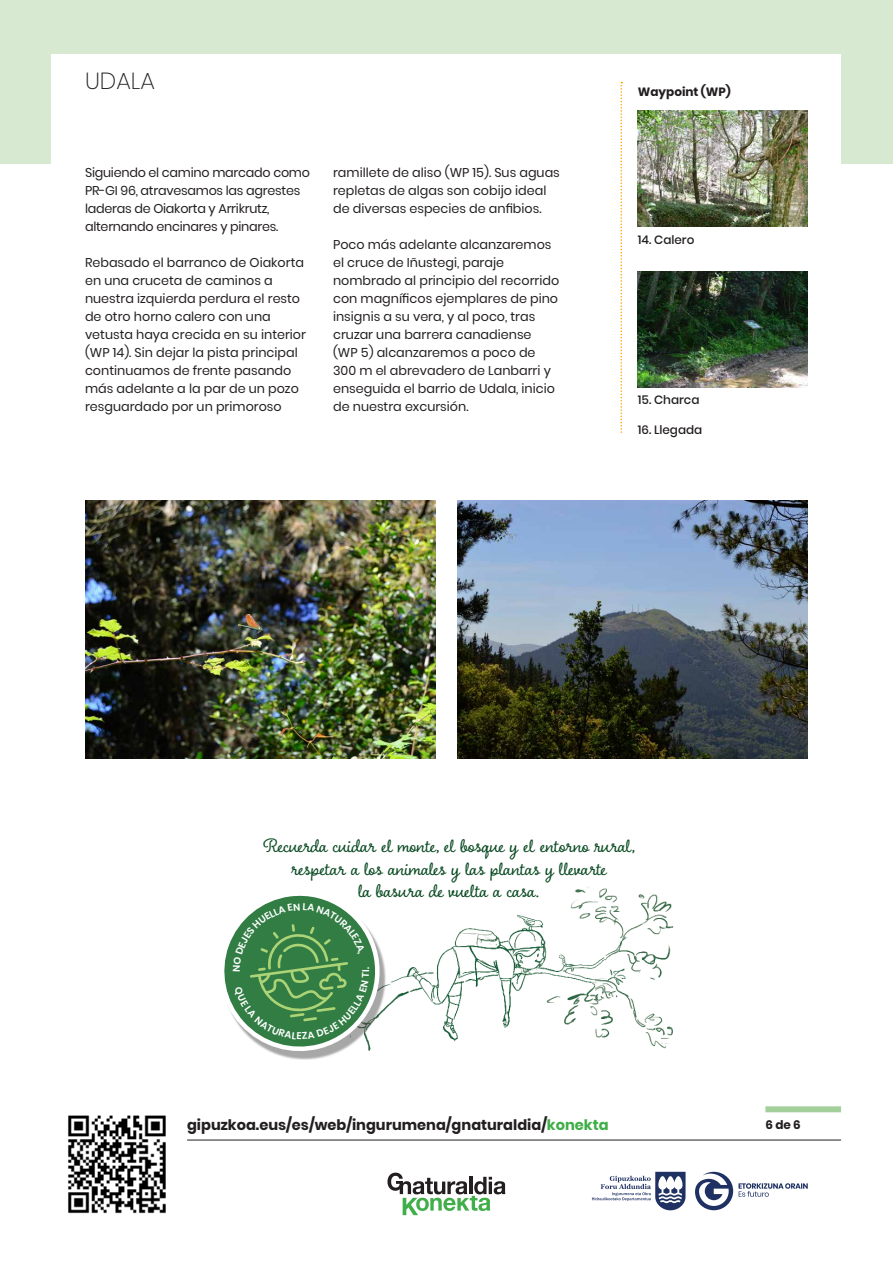
<style>
.page{position:relative;width:893px;height:1263px;background:#fff}
.page>*{position:absolute;margin:0;border:0;box-sizing:border-box;transform-origin:0 0}
.t1{font:200 23.25px "Poppins";color:#231f20}
.t2{font:20.7px/22.5px "Charcuterie Cursive";color:#0c4c24;text-align:center}
.t3{font:700 14.55px "Poppins";color:#231f20}
.t4{font:12.75px/18px "Poppins";color:#231f20}
.t5{font:12.75px/18px "Poppins";letter-spacing:-.02em;color:#231f20}
.t6{font:500 12px "Poppins";color:#231f20}
.t7{font:700 12px "Poppins";color:#231f20}
.t8{font:600 9.75px "Poppins";color:#fff}
.s1{color:#40ae49}
</style>
<div class="page">
<div style="left:0;top:0;width:893px;height:164px;background:#d8e9d2"></div>
<div style="left:52px;top:54px;width:789px;height:131px;background:#fff"></div>
<div style="left:765px;top:1106px;width:76px;height:6px;background:#a3cf9a"></div>
<svg style="left:620px;top:82px;width:2px;height:351px"></svg>
<svg style="left:695px;top:1172px;width:113px;height:38px"></svg>
<svg style="left:592px;top:1172px;width:94px;height:38px"></svg>
<img style="left:638px;top:271px;width:170px;height:117px">
<img style="left:638px;top:111px;width:170px;height:116px">
<img style="left:386px;top:886px;width:287px;height:163px">
<div style="left:223px;top:896px;width:163px;height:163px;background:#231f20;opacity:.4"></div>
<svg style="left:387px;top:1172px;width:118px;height:43px"></svg>
<hr style="left:187px;top:1140px;width:654px;height:1px;background:#231f20">
<img style="left:68px;top:1115px;width:98px;height:99px">
<img style="left:85px;top:501px;width:351px;height:257px">
<img style="left:457px;top:501px;width:351px;height:257px">
<svg style="left:223px;top:895px;width:161px;height:158px"></svg>
<h1 class="t1" style="left:85px;top:67px;width:71px">UDALA</h1>
<p class="t7" style="left:638px;top:85px;width:95px">Waypoint (WP)</p>
<p class="t5" style="left:85px;top:164px;width:226px">Siguiendo el camino marcado como PR-GI 96, atravesamos las agrestes laderas de Oiakorta y Arrikrutz, alternando encinares y pinares.</p>
<p class="t4" style="left:85px;top:254px;width:223px">Rebasado el barranco de Oiakorta en una cruceta de caminos a nuestra izquierda perdura el resto de otro horno calero con una vetusta haya crecida en su interior (WP 14). Sin dejar la pista principal continuamos de frente pasando más adelante a la par de un pozo resguardado por un primoroso</p>
<p class="t4" style="left:333px;top:164px;width:228px">ramillete de aliso (WP 15). Sus aguas repletas de algas son cobijo ideal de diversas especies de anfibios.</p>
<p class="t4" style="left:333px;top:236px;width:228px">Poco más adelante alcanzaremos el cruce de Iñustegi, paraje nombrado al principio del recorrido con magníficos ejemplares de pino insignis a su vera, y al poco, tras cruzar una barrera canadiense (WP 5) alcanzaremos a poco de<br>300 m el abrevadero de Lanbarri y enseguida el barrio de Udala, inicio de nuestra excursión.</p>
<p class="t6" style="left:638px;top:233px;width:58px">14. Calero</p>
<p class="t6" style="left:638px;top:393px;width:63px">15. Charca</p>
<p class="t6" style="left:638px;top:423px;width:66px">16. Llegada</p>
<p class="t2" style="left:264px;top:834px;width:373px">Recuerda cuidar el monte, el bosque y el entorno rural, respetar a los animales y las plantas y llevarte<br>la basura de vuelta a casa.</p>
<p class="t8" style="left:360px;top:972px;width:4px;rotate:-90deg">I</p>
<p class="t3" style="left:187px;top:1116px;width:423px">gipuzkoa.eus/es/web/ingurumena/gnaturaldia/<span class="s1">konekta</span></p>
<p class="t7" style="left:765px;top:1118px;width:37px">6 de 6</p>
</div>
